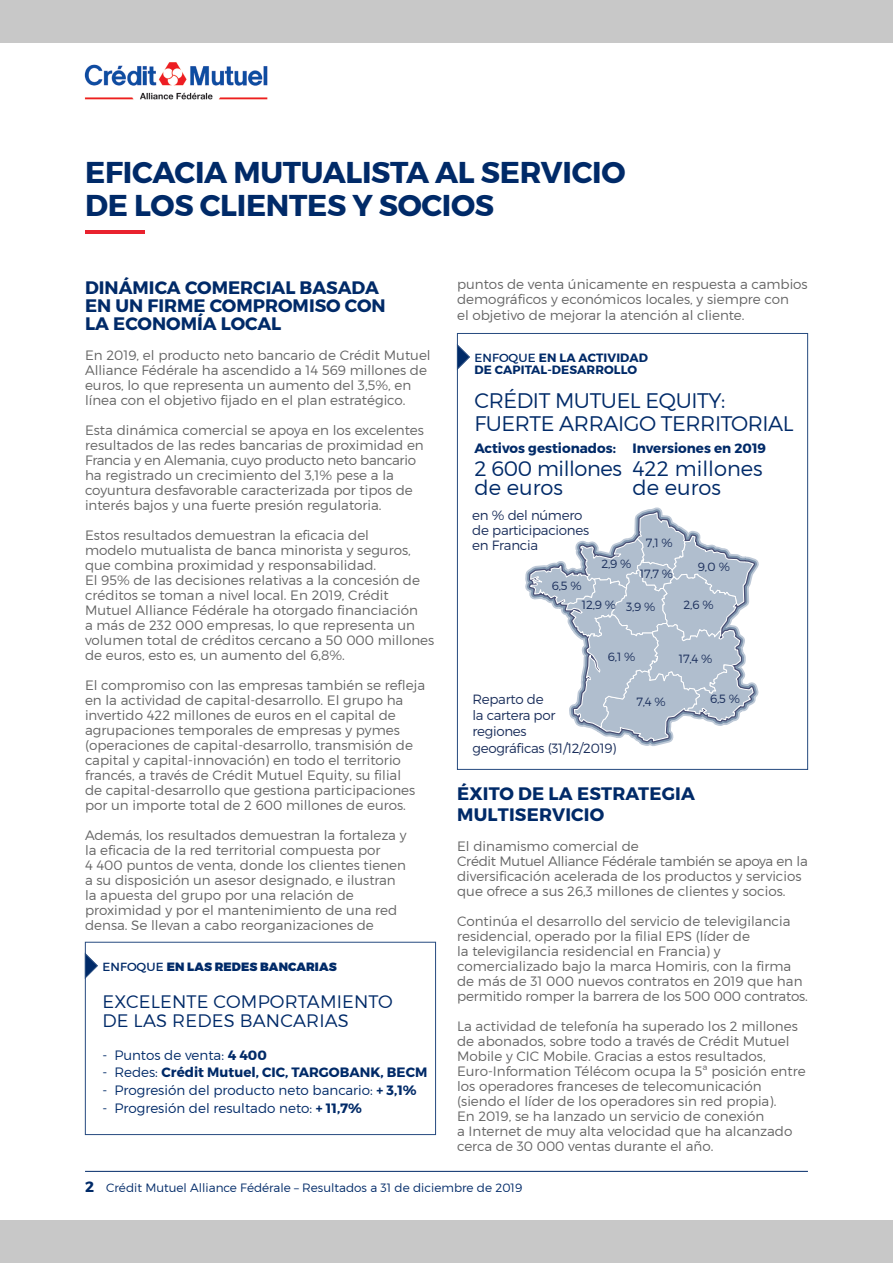
<style>
.page{position:relative;width:893px;height:1263px;background:#fff}
.page>*{position:absolute;margin:0;border:0;box-sizing:border-box;transform-origin:0 0}
.GRD_TITRE_NIVO_1{font:700 30px/33px "Montserrat";letter-spacing:-.01em;color:#002a68}
.ENCADRE_1_INTER_NI{font:300 21px "Montserrat";letter-spacing:-.02em;color:#002a68}
.ENCADRE_1_TEXTE{font:300 21px/19.5px "Montserrat";letter-spacing:-.02em;color:#002a68}
.ENCADRE_1_TEXTE-2{font:300 21px/19.5px "Montserrat";color:#002a68}
.GRD_TITRE_NIVO_2_S{font:700 18px/18px "Montserrat";color:#002a68}
.ENCADRE_1_INTER_NI-2{font:300 18px/18.8px "Montserrat";letter-spacing:.01em;color:#002a68}
.BODY_OK{font:300 13.5px/15px "Montserrat";color:#646464}
.ENCADRE_1_TEXTE-3{font:300 13.5px "Montserrat";color:#002a68}
.ENCADRE_1_TEXTE-4{font:700 13.5px "Montserrat";color:#002a68}
.t1{font:300 13.35px/14.9px "Montserrat";letter-spacing:-.02em;color:#1a2e5b}
.t2{font:300 12px "Montserrat";color:#002a68}
.t3{font:300 12px "Montserrat";color:#1a2e5b}
.ENCADRE_1_RUBRIQUE{font:700 12px/12px "Montserrat";letter-spacing:.01em;color:#002a68}
.ENCADRE_1_RUBRIQUE-2{font:900 12px "Montserrat";letter-spacing:.01em;color:#002a68}
.s1{font-weight:400}
.s2{font-weight:700}
.s3{font-weight:300}
.s4{font-weight:700;font-size:15px}
</style>
<div class="page">
<hr style="left:85px;top:1171px;width:723px;height:1px;background:#002a68">
<div style="left:0;top:0;width:893px;height:43px;background:#c8c8c8"></div>
<div style="left:0;top:1220px;width:893px;height:43px;background:#c8c8c8"></div>
<img style="left:84px;top:62px;width:183px;height:38px">
<hr style="left:85px;top:230px;width:60px;height:3px;background:#e9222e">
<div style="left:85px;top:942px;width:351px;height:193px;border:1px solid #264a7f"></div>
<svg style="left:85px;top:953px;width:13px;height:25px"></svg>
<div style="left:457px;top:333px;width:351px;height:437px;border:1px solid #264a7f"></div>
<svg style="left:530px;top:512px;width:229px;height:234px"></svg>
<svg style="left:457px;top:344px;width:13px;height:26px"></svg>
<p class="GRD_TITRE_NIVO_1" style="left:85px;top:156px;width:542px">EFICACIA MUTUALISTA AL SERVICIO<br>DE LOS CLIENTES Y SOCIOS</p>
<p class="GRD_TITRE_NIVO_2_S" style="left:85px;top:279px;width:302px">DINÁMICA COMERCIAL BASADA<br>EN UN FIRME COMPROMISO CON<br>LA ECONOMÍA LOCAL</p>
<p class="BODY_OK" style="left:85px;top:347px;width:347px">En 2019, el producto neto bancario de Crédit Mutuel Alliance Fédérale ha ascendido a 14 569 millones de euros, lo que representa un aumento del 3,5%, en línea con el objetivo fijado en el plan estratégico.</p>
<p class="BODY_OK" style="left:85px;top:422px;width:340px">Esta dinámica comercial se apoya en los excelentes resultados de las redes bancarias de proximidad en Francia y en Alemania, cuyo producto neto bancario ha registrado un crecimiento del 3,1% pese a la coyuntura desfavorable caracterizada por tipos de interés bajos y una fuerte presión regulatoria.</p>
<p class="BODY_OK" style="left:85px;top:527px;width:285px">Estos resultados demuestran la eficacia del</p>
<p class="BODY_OK" style="left:85px;top:542px;width:327px">modelo mutualista de banca minorista y seguros, que combina proximidad y responsabilidad.</p>
<p class="BODY_OK" style="left:85px;top:572px;width:336px">El 95% de las decisiones relativas a la concesión de</p>
<p class="BODY_OK" style="left:85px;top:587px;width:351px">créditos se toman a nivel local. En 2019, Crédit Mutuel Alliance Fédérale ha otorgado financiación<br>a más de 232 000 empresas, lo que representa un volumen total de créditos cercano a 50 000 millones de euros, esto es, un aumento del 6,8%.</p>
<p class="BODY_OK" style="left:85px;top:677px;width:342px">El compromiso con las empresas también se refleja en la actividad de capital-desarrollo. El grupo ha invertido 422 millones de euros en el capital de</p>
<p class="BODY_OK" style="left:85px;top:722px;width:329px">agrupaciones temporales de empresas y pymes (operaciones de capital-desarrollo, transmisión de capital y capital-innovación) en todo el territorio</p>
<p class="BODY_OK" style="left:85px;top:767px;width:318px">francés, a través de Crédit Mutuel Equity, su filial</p>
<p class="BODY_OK" style="left:85px;top:782px;width:332px">de capital-desarrollo que gestiona participaciones por un importe total de 2 600 millones de euros.</p>
<p class="BODY_OK" style="left:85px;top:827px;width:323px">Además, los resultados demuestran la fortaleza y</p>
<p class="BODY_OK" style="left:85px;top:842px;width:297px">la eficacia de la red territorial compuesta por</p>
<p class="BODY_OK" style="left:85px;top:857px;width:323px">4 400 puntos de venta, donde los clientes tienen</p>
<p class="BODY_OK" style="left:85px;top:872px;width:312px">a su disposición un asesor designado, e ilustran</p>
<p class="BODY_OK" style="left:85px;top:887px;width:270px">la apuesta del grupo por una relación de</p>
<p class="BODY_OK" style="left:85px;top:902px;width:314px">proximidad y por el mantenimiento de una red</p>
<p class="BODY_OK" style="left:85px;top:917px;width:290px">densa. Se llevan a cabo reorganizaciones de</p>
<p class="ENCADRE_1_RUBRIQUE-2" style="left:102px;top:959px;width:236px"><span class="s1">ENFOQUE</span> EN LAS REDES BANCARIAS</p>
<p class="ENCADRE_1_INTER_NI-2" style="left:102px;top:992px;width:292px">EXCELENTE COMPORTAMIENTO<br>DE LAS REDES BANCARIAS</p>
<p class="ENCADRE_1_TEXTE-3" style="left:102px;top:1046px;width:166px">- Puntos de venta: <span class="s2">4 400</span></p>
<p class="ENCADRE_1_TEXTE-4" style="left:102px;top:1064px;width:326px"><span class="s3">- Redes:</span> Crédit Mutuel, CIC, TARGOBANK, BECM</p>
<p class="ENCADRE_1_TEXTE-3" style="left:102px;top:1082px;width:316px">- Progresión del producto neto bancario: <span class="s2">+ 3,1%</span></p>
<p class="ENCADRE_1_TEXTE-3" style="left:102px;top:1100px;width:261px">- Progresión del resultado neto: <span class="s2">+ 11,7%</span></p>
<p class="BODY_OK" style="left:457px;top:277px;width:352px">puntos de venta únicamente en respuesta a cambios demográficos y económicos locales, y siempre con</p>
<p class="BODY_OK" style="left:457px;top:308px;width:289px">el objetivo de mejorar la atención al cliente.</p>
<p class="ENCADRE_1_RUBRIQUE" style="left:474px;top:352px;width:175px"><span class="s1">ENFOQUE</span> EN LA ACTIVIDAD<br>DE CAPITAL-DESARROLLO</p>
<p class="ENCADRE_1_INTER_NI" style="left:474px;top:388px;width:252px">CRÉDIT MUTUEL EQUITY:</p>
<p class="ENCADRE_1_INTER_NI" style="left:474px;top:410px;width:321px">FUERTE ARRAIGO TERRITORIAL</p>
<p class="ENCADRE_1_TEXTE-4" style="left:632px;top:440px;width:135px">Inversiones en 2019</p>
<p class="ENCADRE_1_TEXTE-2" style="left:632px;top:458px;width:132px">422 millones de euros</p>
<p class="ENCADRE_1_TEXTE-4" style="left:474px;top:440px;width:143px">Activos gestionados:</p>
<p class="ENCADRE_1_TEXTE" style="left:474px;top:458px;width:149px">2 600 millones de euros</p>
<p class="t1" style="left:472px;top:508px;width:118px">en % del número de participaciones en Francia</p>
<p class="t3" style="left:552px;top:578px;width:31px">6,5 %</p>
<p class="t3" style="left:601px;top:556px;width:32px">2,9 %</p>
<p class="t3" style="left:646px;top:535px;width:28px">7,1 %</p>
<p class="t3" style="left:640px;top:566px;width:35px">17,7 %</p>
<p class="t3" style="left:582px;top:597px;width:75px">12,9 % 3,9 %</p>
<p class="t3" style="left:698px;top:559px;width:34px">9,0 %</p>
<p class="t3" style="left:683px;top:598px;width:32px">2,6 %</p>
<p class="t3" style="left:608px;top:649px;width:29px">6,1 %</p>
<p class="t1" style="left:472px;top:692px;width:73px">Reparto de</p>
<p class="t3" style="left:636px;top:694px;width:31px">7,4 %</p>
<p class="t1" style="left:472px;top:707px;width:145px;line-height:16px">la cartera por<br>regiones<br>geográficas (31/12/2019)</p>
<p class="t3" style="left:679px;top:651px;width:35px">17,4 %</p>
<p class="t3" style="left:710px;top:691px;width:31px">6,5 %</p>
<p class="GRD_TITRE_NIVO_2_S" style="left:457px;top:783px;width:239px;line-height:21px">ÉXITO DE LA ESTRATEGIA<br>MULTISERVICIO</p>
<p class="BODY_OK" style="left:457px;top:838px;width:352px">El dinamismo comercial de<br>Crédit Mutuel Alliance Fédérale también se apoya en la diversificación acelerada de los productos y servicios que ofrece a sus 26,3 millones de clientes y socios.</p>
<p class="BODY_OK" style="left:457px;top:913px;width:352px">Continúa el desarrollo del servicio de televigilancia residencial, operado por la filial EPS (líder de<br>la televigilancia residencial en Francia) y comercializado bajo la marca Homiris, con la firma de más de 31 000 nuevos contratos en 2019 que han permitido romper la barrera de los 500 000 contratos.</p>
<p class="BODY_OK" style="left:457px;top:1018px;width:350px">La actividad de telefonía ha superado los 2 millones de abonados, sobre todo a través de Crédit Mutuel Mobile y CIC Mobile. Gracias a estos resultados, Euro-Information Télécom ocupa la 5ª posición entre los operadores franceses de telecomunicación (siendo el líder de los operadores sin red propia).<br>En 2019, se ha lanzado un servicio de conexión<br>a Internet de muy alta velocidad que ha alcanzado cerca de 30 000 ventas durante el año.</p>
<p class="t2" style="left:85px;top:1181px;width:439px"><span class="s4">2</span> Crédit Mutuel Alliance Fédérale – Resultados a 31 de diciembre de 2019</p>
</div>
